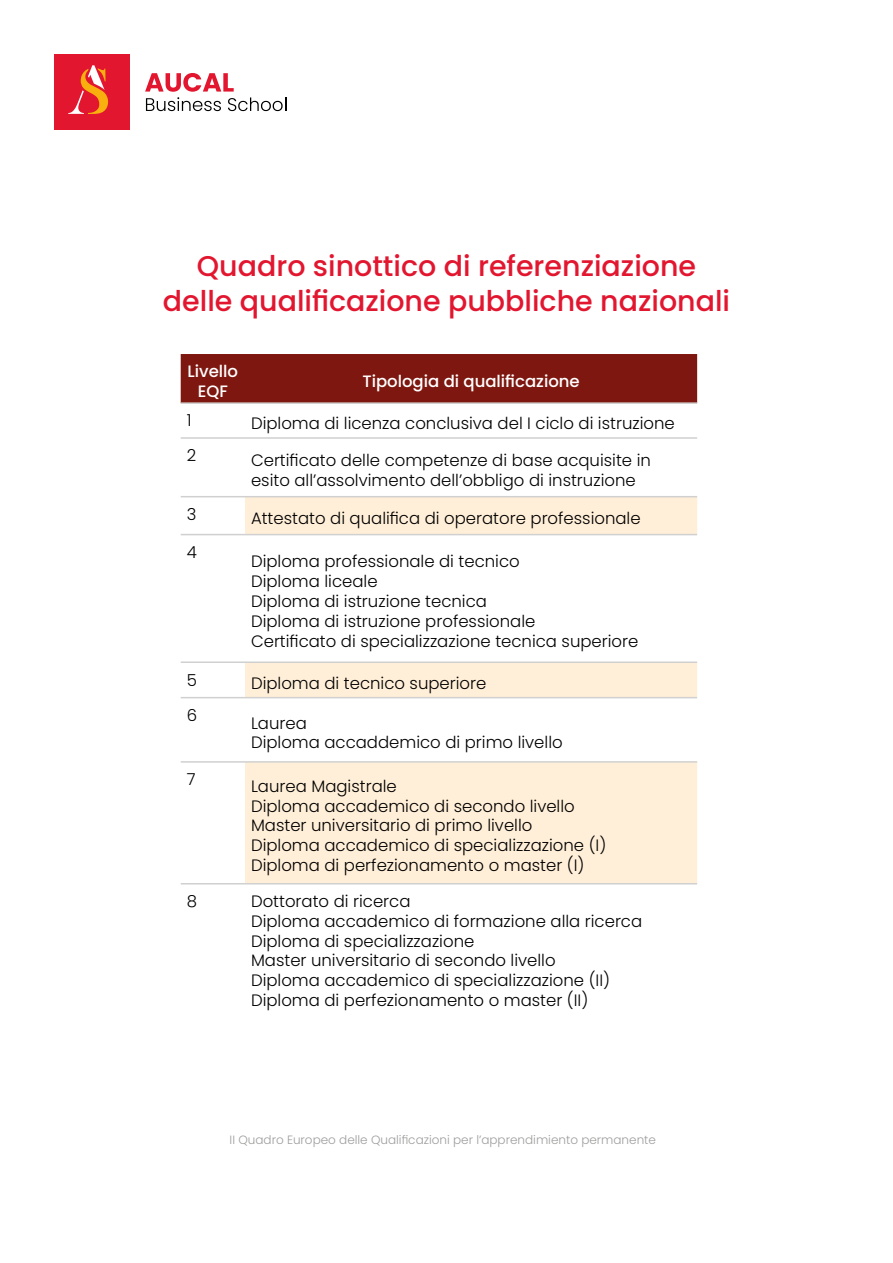
<style>
.page{position:relative;width:893px;height:1263px;background:#fff}
.page>*{position:absolute;margin:0;border:0;box-sizing:border-box;transform-origin:0 0}
.t1{font:500 28.5px/34.2px "Poppins";color:#e2162f;text-align:center}
.t2{font:300 16.5px/19.8px "Poppins";color:#000}
.t3{font:500 16.5px/19.8px "Poppins";color:#fff;text-align:center}
.t4{font:300 12px "Poppins";color:#9d9d9c}
</style>
<div class="page">
<div style="left:181px;top:354px;width:516px;height:48px;background:#7e170f"></div>
<svg style="left:245px;top:497px;width:452px;height:386px;fill:#ffefd8"></svg>
<hr style="left:181px;top:402px;width:64px;height:2px;background:#d0d0d0">
<hr style="left:245px;top:402px;width:452px;height:2px;background:#d0d0d0">
<hr style="left:181px;top:437px;width:64px;height:2px;background:#d0d0d0">
<hr style="left:245px;top:437px;width:452px;height:2px;background:#d0d0d0">
<hr style="left:181px;top:496px;width:64px;height:1px;background:#d0d0d0">
<hr style="left:245px;top:496px;width:452px;height:1px;background:#d0d0d0">
<hr style="left:181px;top:534px;width:64px;height:1px;background:#d0d0d0">
<hr style="left:245px;top:534px;width:452px;height:1px;background:#d0d0d0">
<hr style="left:181px;top:661px;width:64px;height:2px;background:#d0d0d0">
<hr style="left:245px;top:661px;width:452px;height:2px;background:#d0d0d0">
<hr style="left:181px;top:697px;width:64px;height:1px;background:#d0d0d0">
<hr style="left:245px;top:697px;width:452px;height:1px;background:#d0d0d0">
<hr style="left:181px;top:761px;width:64px;height:2px;background:#d0d0d0">
<hr style="left:245px;top:761px;width:452px;height:2px;background:#d0d0d0">
<hr style="left:181px;top:883px;width:64px;height:1px;background:#d0d0d0">
<hr style="left:245px;top:883px;width:452px;height:1px;background:#d0d0d0">
<div style="left:54px;top:54px;width:76px;height:76px;background:#e2162f"></div>
<svg style="left:68px;top:65px;width:40px;height:49px"></svg>
<svg style="left:145px;top:73px;width:141px;height:38px"></svg>
<h1 class="t1" style="left:163px;top:250px;width:569px">Quadro sinottico di referenziazione delle qualificazione pubbliche nazionali</h1>
<p class="t3" style="left:188px;top:362px;width:52px">Livello<br>EQF</p>
<p class="t3" style="left:362px;top:372px;width:219px">Tipologia di qualificazione</p>
<p class="t2" style="left:187px;top:411px;width:6px">1</p>
<p class="t2" style="left:251px;top:414px;width:425px">Diploma di licenza conclusiva del I ciclo di istruzione</p>
<p class="t2" style="left:187px;top:446px;width:11px">2</p>
<p class="t2" style="left:251px;top:450px;width:401px">Certificato delle competenze di base acquisite in esito all’assolvimento dell’obbligo di instruzione</p>
<p class="t2" style="left:187px;top:504px;width:11px">3</p>
<p class="t2" style="left:251px;top:509px;width:391px">Attestato di qualifica di operatore professionale</p>
<p class="t2" style="left:187px;top:542px;width:12px">4</p>
<p class="t2" style="left:251px;top:552px;width:389px">Diploma professionale di tecnico<br>Diploma liceale<br>Diploma di istruzione tecnica<br>Diploma di istruzione professionale<br>Certificato di specializzazione tecnica superiore</p>
<p class="t2" style="left:187px;top:670px;width:12px">5</p>
<p class="t2" style="left:251px;top:673px;width:237px">Diploma di tecnico superiore</p>
<p class="t2" style="left:187px;top:705px;width:12px">6</p>
<p class="t2" style="left:251px;top:713px;width:313px">Laurea<br>Diploma accaddemico di primo livello</p>
<p class="t2" style="left:187px;top:770px;width:10px">7</p>
<p class="t2" style="left:251px;top:776px;width:357px">Laurea Magistrale<br>Diploma accademico di secondo livello Master universitario di primo livello<br>Diploma accademico di specializzazione (I)<br>Diploma di perfezionamento o master (I)</p>
<p class="t2" style="left:187px;top:891px;width:12px">8</p>
<p class="t2" style="left:251px;top:891px;width:393px">Dottorato di ricerca<br>Diploma accademico di formazione alla ricerca Diploma di specializzazione<br>Master universitario di secondo livello<br>Diploma accademico di specializzazione (II)<br>Diploma di perfezionamento o master (II)</p>
<p class="t4" style="left:230px;top:1132px;width:428px">II Quadro Europeo delle Qualificazioni per l’apprendimiento permanente</p>
</div>
